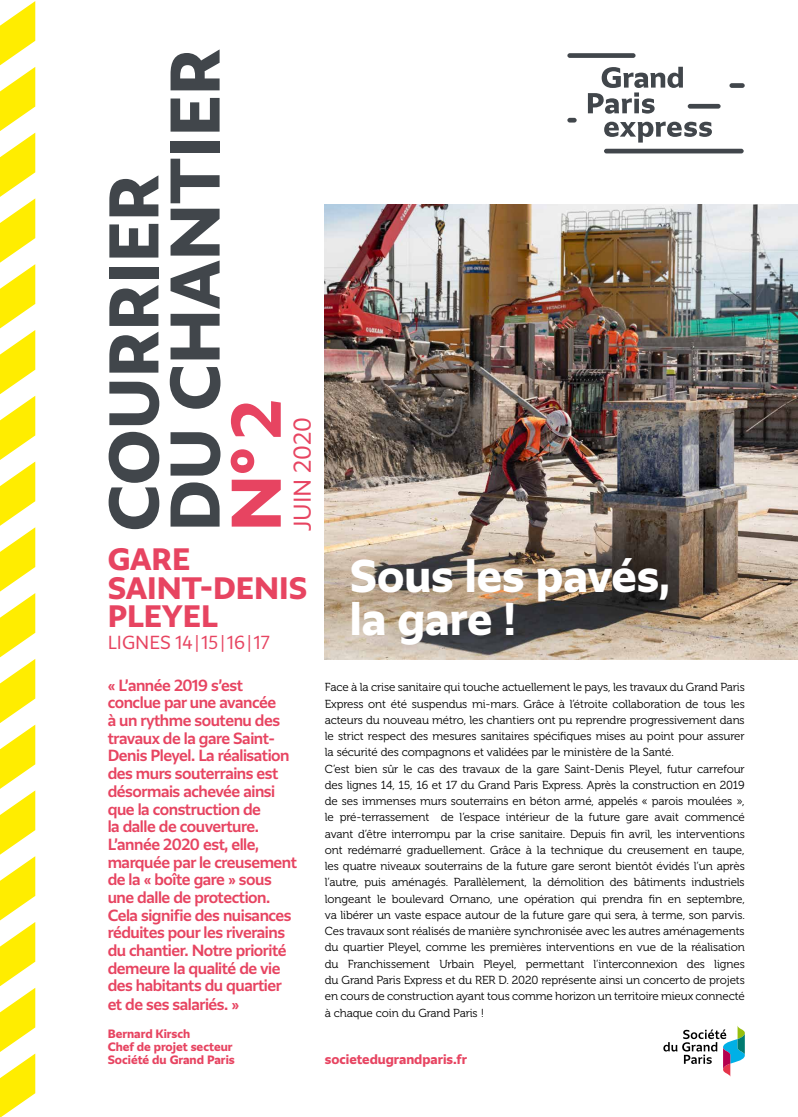
<style>
.page{position:relative;width:798px;height:1117px;background:#fff}
.page>*{position:absolute;margin:0;border:0;box-sizing:border-box;transform-origin:0 0}
.t1{font:700 65px/61.1px "Grand Paris";color:#41464b}
.t2{font:700 65px "Grand Paris";color:#e74461}
.t3{font:700 42.5px/42.5px "Grand Paris";color:#fff}
.t4{font:700 28.75px/28.8px "Grand Paris";color:#e74461}
.t5{font:300 22.5px "Grand Paris";color:#e74461}
.t6{font:300 17.5px "Grand Paris";color:#e74461}
.t7{font:500 15px/17.8px "Grand Paris";letter-spacing:-.03em;color:#e74461}
.t8{font:700 12.5px "Grand Paris";color:#e74461}
.t9{font:11.62px/16.2px "Museo 300";letter-spacing:-.01em;color:#000}
.t10{font:700 11.25px/13.2px "Grand Paris";color:#e74461}
</style>
<div class="page">
<hr style="left:603px;top:149px;width:140px;height:4px;background:#41464b;border-radius:2px">
<div style="left:687px;top:104px;width:33px;height:5px;background:#41464b;border-radius:2px"></div>
<svg style="left:567px;top:118px;width:9px;height:4px"></svg>
<div style="left:567px;top:53px;width:68px;height:5px;background:#41464b;border-radius:2px"></div>
<svg style="left:587px;top:67px;width:95px;height:47px"></svg>
<svg style="left:604px;top:122px;width:107px;height:20px"></svg>
<div style="left:729px;top:83px;width:15px;height:5px;background:#41464b;border-radius:2px"></div>
<svg style="left:663px;top:1026px;width:81px;height:50px"></svg>
<svg style="left:0;top:1px;width:35px;height:1115px"></svg>
<img style="left:325px;top:204px;width:472px;height:455px">
<h1 class="t1" style="left:101px;top:531px;width:484px;rotate:-90deg">COURRIER<br>DU CHANTIER</h1>
<h1 class="t2" style="left:212px;top:531px;width:134px;rotate:-90deg">N°2</h1>
<h3 class="t5" style="left:287px;top:531px;width:116px;rotate:-90deg">JUIN 2020</h3>
<h3 class="t4" style="left:108px;top:543px;width:201px">GARE<br>SAINT-DENIS<br>PLEYEL</h3>
<h3 class="t6" style="left:108px;top:630px;width:163px">LIGNES 14|15|16|17</h3>
<p class="t7" style="left:108px;top:675px;width:191px">« L’année 2019 s’est conclue par une avancée<br>à un rythme soutenu des travaux de la gare Saint-<br>Denis Pleyel. La réalisation des murs souterrains est désormais achevée ainsi que la construction de<br>la dalle de couverture.<br>L’année 2020 est, elle, marquée par le creusement de la « boîte gare » sous une dalle de protection.<br>Cela signifie des nuisances réduites pour les riverains du chantier. Notre priorité demeure la qualité de vie des habitants du quartier et de ses salariés. »</p>
<p class="t10" style="left:108px;top:1026px;width:128px">Bernard Kirsch<br>Chef de projet secteur<br>Société du Grand Paris</p>
<h2 class="t3" style="left:349px;top:553px;width:322px">Sous les pavés, la gare !</h2>
<p class="t9" style="left:325px;top:679px;width:421px">Face à la crise sanitaire qui touche actuellement le pays, les travaux du Grand Paris Express ont été suspendus mi-mars. Grâce à l’étroite collaboration de tous les acteurs du nouveau métro, les chantiers ont pu reprendre progressivement dans le strict respect des mesures sanitaires spécifiques mises au point pour assurer la sécurité des compagnons et validées par le ministère de la Santé.<br>C’est bien sûr le cas des travaux de la gare Saint-Denis Pleyel, futur carrefour des lignes 14, 15, 16 et 17 du Grand Paris Express. Après la construction en 2019 de ses immenses murs souterrains en béton armé, appelés « parois moulées », le pré-terrassement de l’espace intérieur de la future gare avait commencé avant d’être interrompu par la crise sanitaire. Depuis fin avril, les interventions ont redémarré graduellement. Grâce à la technique du creusement en taupe, les quatre niveaux souterrains de la future gare seront bientôt évidés l’un après l’autre, puis aménagés. Parallèlement, la démolition des bâtiments industriels longeant le boulevard Ornano, une opération qui prendra fin en septembre, va libérer un vaste espace autour de la future gare qui sera, à terme, son parvis.<br>Ces travaux sont réalisés de manière synchronisée avec les autres aménagements du quartier Pleyel, comme les premières interventions en vue de la réalisation du Franchissement Urbain Pleyel, permettant l’interconnexion des lignes du Grand Paris Express et du RER D. 2020 représente ainsi un concerto de projets en cours de construction ayant tous comme horizon un territoire mieux connecté à chaque coin du Grand Paris !</p>
<p class="t8" style="left:325px;top:1050px;width:143px">societedugrandparis.fr</p>
</div>
